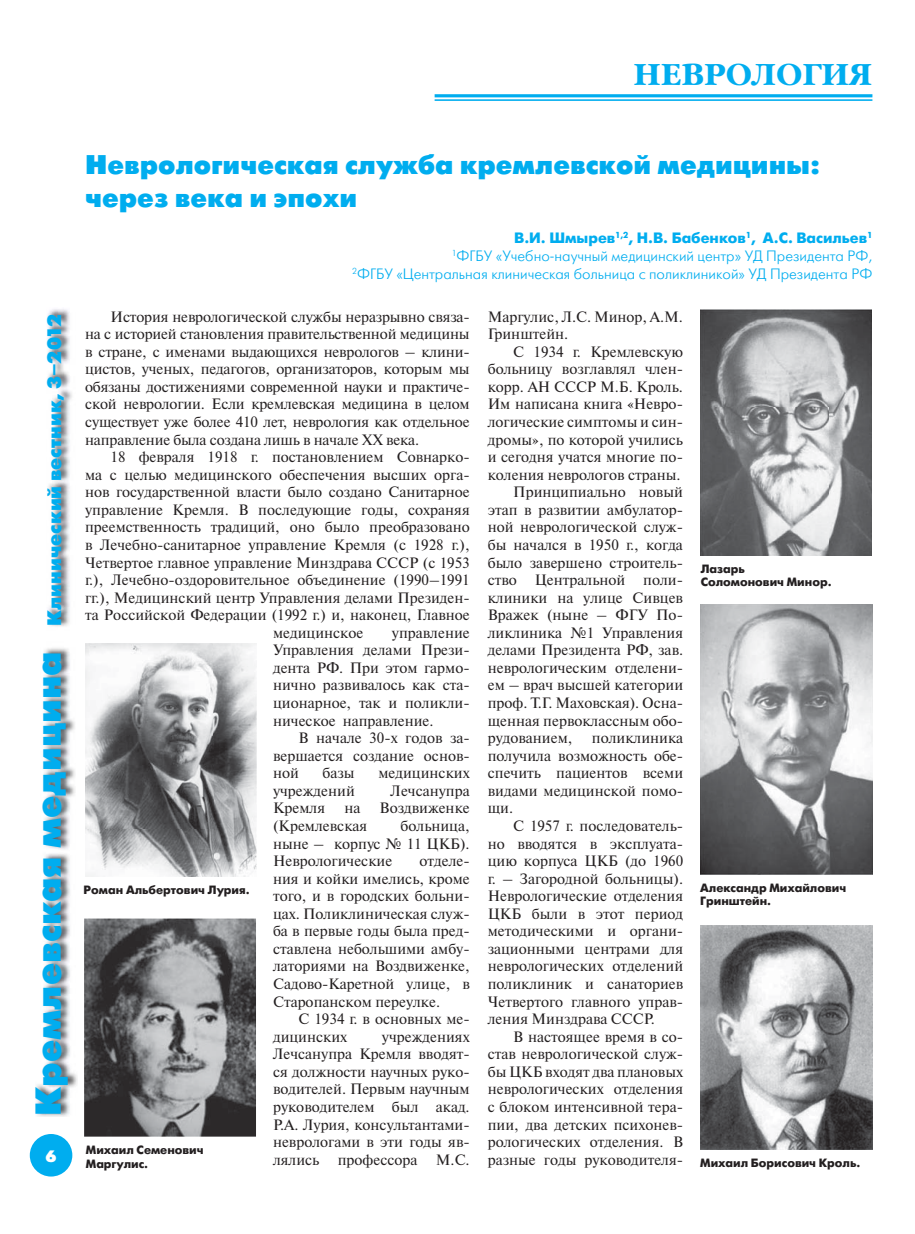
<style>
.page{position:relative;width:915px;height:1234px;background:#fff}
.page>*{position:absolute;margin:0;border:0;box-sizing:border-box;transform-origin:0 0}
.t1{font:36px "Futuris XC";color:#00adef}
.t2{font:700 30px "Garamond C";color:#00adef}
.t3{font:27px/32.4px "Futuris XC";color:#00adef}
.t4{font:19.5px "Futuris XC";color:#00adef}
.t5{font:16.5px "Futuris XC";color:#fff}
.t6{font:15px/17.5px "Newton C";color:#231f20;text-align:justify}
.t7{font:15px/18px "Futuris Light C";color:#00adef;text-align:right}
.t8{font:700 15px "Futuris C";color:#00adef}
.t9{font:700 12px/13.5px "Futuris C";color:#231f20}
</style>
<div class="page">
<div style="left:30px;top:1133px;width:42px;height:43px;background:#00adef;border-radius:50%"></div>
<img style="left:35px;top:309px;width:42px;height:807px">
<hr style="left:434px;top:94px;width:438px;height:3px;background:#00adef">
<hr style="left:434px;top:99px;width:438px;height:2px;background:#00adef">
<img style="left:85px;top:643px;width:171px;height:233px">
<img style="left:84px;top:918px;width:172px;height:218px">
<img style="left:700px;top:309px;width:171px;height:246px">
<img style="left:700px;top:604px;width:172px;height:270px">
<img style="left:700px;top:925px;width:172px;height:223px">
<h2 class="t2" style="left:633px;top:60px;width:240px">НЕВРОЛОГИЯ</h2>
<h3 class="t4" style="left:47px;top:626px;width:314px;rotate:-90deg">Клинический вестник, 3–2012</h3>
<h1 class="t1" style="left:35px;top:1115px;width:466px;rotate:-90deg">Кремлевская медицина</h1>
<p class="t5" style="left:45px;top:1149px;width:13px">6</p>
<h3 class="t3" style="left:85px;top:151px;width:736px">Неврологическая служба кремлевской медицины: через века и эпохи</h3>
<p class="t8" style="left:514px;top:232px;width:359px">В.И. Шмырев<sup>1,2</sup>, Н.В. Бабенков<sup>1</sup>, А.С. Васильев<sup>1</sup></p>
<p class="t7" style="left:352px;top:248px;width:521px"><sup>1</sup>ФГБУ «Учебно-научный медицинский центр» УД Президента РФ,<br><sup>2</sup>ФГБУ «Центральная клиническая больница с поликлиникой» УД Президента РФ</p>
<p class="t6" style="left:85px;top:309px;width:386px;text-indent:26px">История неврологической службы неразрывно связа&shy;на с историей становления правительственной медицины в стране, с именами выдающихся неврологов – клини&shy;цистов, ученых, педагогов, организаторов, которым мы обязаны достижениями современной науки и практиче&shy;ской неврологии. Если кремлевская медицина в целом существует уже более 410 лет, неврология как отдельное направление была создана лишь в начале XX века.</p>
<p class="t6" style="left:111px;top:449px;width:360px">18 февраля 1918 г. постановлением Совнарко-</p>
<p class="t6" style="left:85px;top:467px;width:386px">ма с целью медицинского обеспечения высших орга-</p>
<p class="t6" style="left:85px;top:485px;width:386px">нов государственной власти было создано Санитарное</p>
<p class="t6" style="left:85px;top:502px;width:386px">управление Кремля. В последующие годы, сохраняя</p>
<p class="t6" style="left:85px;top:520px;width:386px">преемственность традиций, оно было преобразовано</p>
<p class="t6" style="left:85px;top:537px;width:386px">в Лечебно-санитарное управление Кремля (с 1928 г.),</p>
<p class="t6" style="left:85px;top:555px;width:386px">Четвертое главное управление Минздрава СССР (с 1953</p>
<p class="t6" style="left:85px;top:572px;width:386px">г.), Лечебно-оздоровительное объединение (1990–1991</p>
<p class="t6" style="left:85px;top:590px;width:386px">гг.), Медицинский центр Управления делами Президен-</p>
<p class="t6" style="left:85px;top:607px;width:386px">та Российской Федерации (1992 г.) и, наконец, Главное</p>
<p class="t6" style="left:273px;top:625px;width:92px">медицинское</p>
<p class="t6" style="left:273px;top:625px;width:198px;text-indent:119px">управление Управления делами Прези&shy;дента РФ. При этом гармо&shy;нично развивалось как ста&shy;ционарное, так и поликли&shy;ническое направление.</p>
<p class="t6" style="left:273px;top:730px;width:198px;text-indent:26px">В начале 30-х годов за&shy;вершается создание основ&shy;ной</p>
<p class="t6" style="left:322px;top:765px;width:34px">базы</p>
<p class="t6" style="left:378px;top:765px;width:93px">медицинских</p>
<p class="t6" style="left:273px;top:783px;width:83px">учреждений</p>
<p class="t6" style="left:390px;top:783px;width:81px">Лечсанупра</p>
<p class="t6" style="left:273px;top:800px;width:54px">Кремля</p>
<p class="t6" style="left:344px;top:800px;width:18px">на</p>
<p class="t6" style="left:379px;top:800px;width:92px">Воздвиженке</p>
<p class="t6" style="left:273px;top:818px;width:96px">(Кремлевская</p>
<p class="t6" style="left:273px;top:818px;width:198px;text-indent:127px">больница, ныне – корпус № 11 ЦКБ).<br>Неврологические</p>
<p class="t6" style="left:273px;top:853px;width:198px;text-indent:146px">отделе&shy;ния и койки имелись, кроме того, и в городских больни&shy;цах. Поликлиническая служ&shy;ба в первые годы была пред&shy;ставлена небольшими амбу&shy;латориями на Воздвиженке, Садово-Каретной улице, в Старопанском переулке.</p>
<p class="t6" style="left:273px;top:1011px;width:198px;text-indent:26px">С 1934 г. в основных ме&shy;дицинских</p>
<p class="t9" style="left:84px;top:884px;width:168px">Роман Альбертович Лурия.</p>
<p class="t6" style="left:273px;top:1029px;width:198px;text-indent:109px">учреждениях Лечсанупра Кремля вводят&shy;ся должности научных руко&shy;водителей. Первым научным руководителем был акад.<br>Р.А. Лурия, консультантами&shy;неврологами в эти годы яв&shy;лялись профессора М.С.</p>
<p class="t9" style="left:86px;top:1144px;width:119px">Михаил Семенович<br>Маргулис.</p>
<p class="t6" style="left:487px;top:309px;width:197px">Маргулис, Л.С. Минор, А.М.<br>Гринштейн.</p>
<p class="t6" style="left:513px;top:344px;width:171px">С 1934 г. Кремлевскую</p>
<p class="t6" style="left:487px;top:362px;width:197px">больницу возглавлял член-</p>
<p class="t6" style="left:487px;top:379px;width:197px">корр. АН СССР М.Б. Кроль.</p>
<p class="t6" style="left:487px;top:397px;width:197px">Им написана книга «Невро-</p>
<p class="t6" style="left:487px;top:414px;width:197px">логические симптомы и син-</p>
<p class="t6" style="left:487px;top:432px;width:197px">дромы», по которой учились</p>
<p class="t6" style="left:487px;top:449px;width:197px">и сегодня учатся многие по-</p>
<p class="t6" style="left:487px;top:467px;width:194px">коления неврологов страны.</p>
<p class="t6" style="left:513px;top:484px;width:171px">Принципиально новый</p>
<p class="t6" style="left:487px;top:502px;width:197px">этап в развитии амбулатор-</p>
<p class="t6" style="left:487px;top:520px;width:197px">ной неврологической служ-</p>
<p class="t6" style="left:487px;top:537px;width:197px">бы начался в 1950 г., когда</p>
<p class="t6" style="left:487px;top:555px;width:197px">было завершено строитель-</p>
<p class="t6" style="left:487px;top:572px;width:197px">ство Центральной поли-</p>
<p class="t6" style="left:487px;top:590px;width:197px">клиники на улице Сивцев</p>
<p class="t6" style="left:487px;top:607px;width:197px">Вражек (ныне – ФГУ По-</p>
<p class="t6" style="left:487px;top:625px;width:197px">ликлиника №1 Управления</p>
<p class="t6" style="left:487px;top:642px;width:197px">делами Президента РФ, зав.</p>
<p class="t6" style="left:487px;top:660px;width:197px">неврологическим отделени-</p>
<p class="t6" style="left:487px;top:678px;width:197px">ем – врач высшей категории</p>
<p class="t6" style="left:487px;top:695px;width:197px">проф. Т.Г. Маховская). Осна-</p>
<p class="t6" style="left:487px;top:713px;width:197px">щенная первоклассным обо-</p>
<p class="t6" style="left:487px;top:730px;width:86px">рудованием,</p>
<p class="t6" style="left:487px;top:730px;width:197px;text-indent:104px">поликлиника получила возможность обе&shy;спечить пациентов всеми видами медицинской помо&shy;щи.</p>
<p class="t6" style="left:487px;top:818px;width:197px;text-indent:26px">С 1957 г. последователь&shy;но вводятся в эксплуата&shy;цию корпуса ЦКБ (до 1960 г. – Загородной больницы).<br>Неврологические отделения ЦКБ были в этот период методическими и органи&shy;зационными центрами для неврологических отделений поликлиник и санаториев Четвертого главного управ&shy;ления Минздрава СССР.</p>
<p class="t6" style="left:487px;top:1029px;width:197px;text-indent:26px">В настоящее время в со&shy;став неврологической служ&shy;бы ЦКБ входят два плановых неврологических отделения с блоком интенсивной тера&shy;пии, два детских психонев&shy;рологических отделения. В разные годы руководителя-</p>
<p class="t9" style="left:700px;top:563px;width:132px">Лазарь<br>Соломонович Минор.</p>
<p class="t9" style="left:700px;top:881px;width:147px">Александр Михайлович<br>Гринштейн.</p>
<p class="t9" style="left:700px;top:1156px;width:162px">Михаил Борисович Кроль.</p>
</div>
